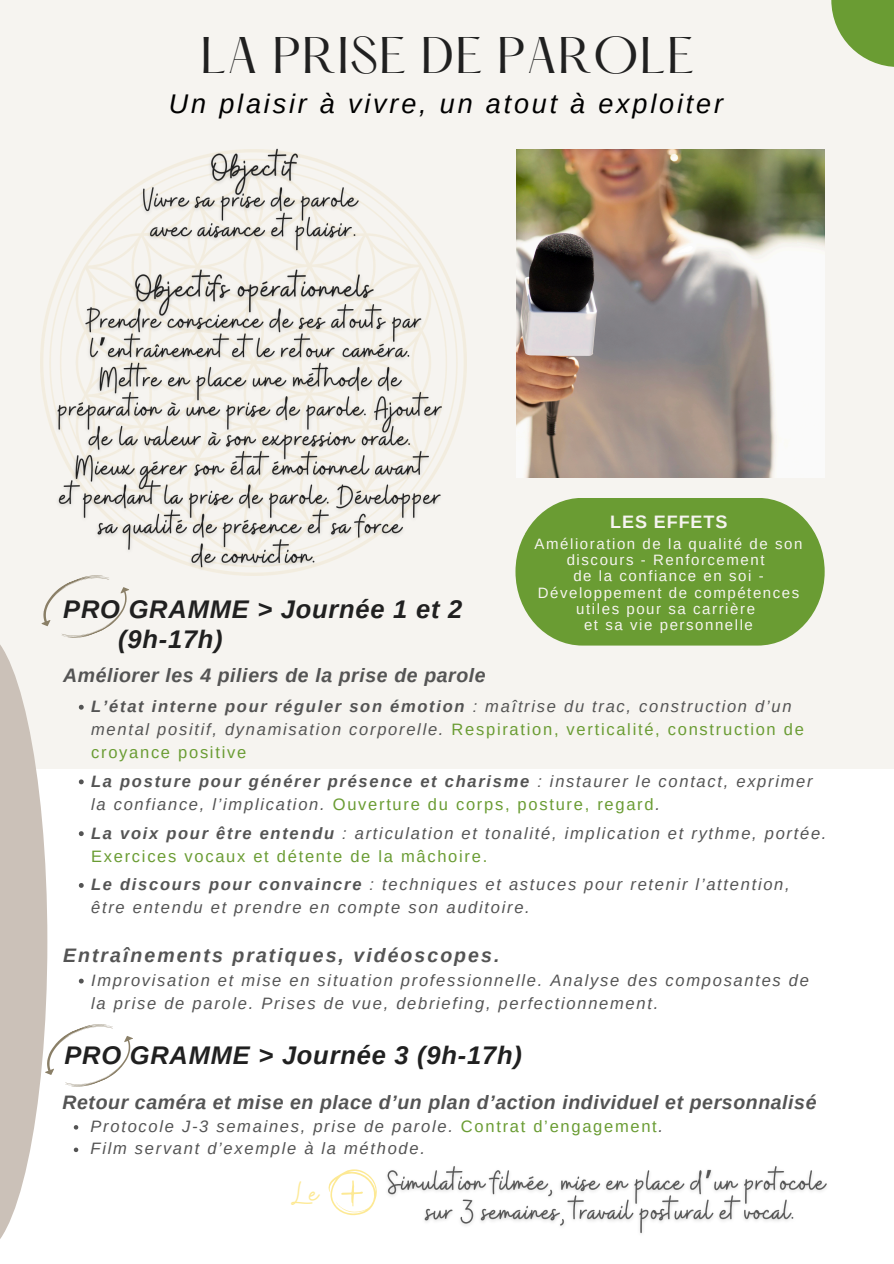
<style>
.page{position:relative;width:894px;height:1264px;background:#fff}
.page>*{position:absolute;margin:0;border:0;box-sizing:border-box;transform-origin:0 0}
.t1{font:45px "Hatton";letter-spacing:.02em;color:#202020}
.t2{font:33px "Buffalo";color:#fde994}
.t3{font:italic 27px "Arimo";letter-spacing:.105em;color:#000}
.t4{font:italic 700 25.5px/30.3px "Arimo";letter-spacing:.03em;color:#202020}
.t5{font:italic 700 19.5px "Arimo";letter-spacing:.03em;color:#545454}
.t6{font:italic 700 19.5px "Arimo";letter-spacing:.105em;color:#545454}
.t7{font:700 18px "Arimo";letter-spacing:.05em;color:#f6f4f0}
.t8{font:italic 16.5px/22.8px "Arimo";letter-spacing:.105em;color:#545454}
.t9{font:15px/16.2px "Arimo";letter-spacing:.105em;color:#f6f4f0;text-align:center}
.s1{font-weight:700}
.s2{font-style:normal;color:#6a9c33}
</style>
<div class="page">
<div style="left:0;top:0;width:893px;height:1263px;background:#f6f4f0"></div>
<div style="left:0;top:768px;width:893px;height:495px;background:#fff"></div>
<img style="left:516px;top:150px;width:308px;height:328px">
<svg style="left:831px;top:0;width:62px;height:67px;fill:#6a9c33"></svg>
<svg style="left:41px;top:580px;width:88px;height:58px"></svg>
<svg style="left:515px;top:498px;width:309px;height:147px;background:#76a344"></svg>
<svg style="left:0;top:630px;width:47px;height:609px;fill:#cbc1b8"></svg>
<svg style="left:79px;top:704px;width:5px;height:5px"></svg>
<svg style="left:79px;top:779px;width:5px;height:5px"></svg>
<svg style="left:79px;top:831px;width:5px;height:5px"></svg>
<svg style="left:79px;top:883px;width:5px;height:4px"></svg>
<svg style="left:79px;top:978px;width:5px;height:5px"></svg>
<img style="left:50px;top:148px;width:400px;height:432px">
<svg style="left:74px;top:1125px;width:4px;height:4px"></svg>
<svg style="left:74px;top:1147px;width:4px;height:5px"></svg>
<svg style="left:35px;top:1016px;width:98px;height:77px"></svg>
<img style="left:387px;top:1166px;width:440px;height:68px">
<svg style="left:328px;top:1169px;width:49px;height:46px"></svg>
<h4 class="t1" style="left:200px;top:34px;width:495px">LA PRISE DE PAROLE</h4>
<p class="t3" style="left:169px;top:89px;width:555px">Un plaisir à vivre, un atout à exploiter</p>
<h6 class="t7" style="left:610px;top:512px;width:119px">LES EFFETS</h6>
<p class="t9" style="left:534px;top:536px;width:269px">Amélioration de la qualité de son discours - Renforcement</p>
<p class="t9" style="left:537px;top:568px;width:263px">de la confiance en soi -<br>Développement de compétences utiles pour sa carrière</p>
<p class="t9" style="left:584px;top:616px;width:170px">et sa vie personnelle</p>
<p class="t4" style="left:118px;top:593px;width:345px;text-indent:-55px">PRO GRAMME &gt; Journée 1 et 2 (9h-17h)</p>
<p class="t5" style="left:63px;top:664px;width:424px">Améliorer les 4 piliers de la prise de parole</p>
<h5 class="t8" style="left:91px;top:695px;width:714px"><span class="s1">L’état interne pour réguler son émotion</span> : maîtrise du trac, construction d’un mental positif, dynamisation corporelle. <span class="s2">Respiration, verticalité, construction de croyance positive</span></h5>
<p class="t8" style="left:91px;top:769px;width:722px"><span class="s1">La posture pour générer présence et charisme</span> : instaurer le contact, exprimer la confiance, l’implication. <span class="s2">Ouverture du corps, posture, regard</span>.</p>
<p class="t8" style="left:91px;top:821px;width:736px"><span class="s1">La voix pour être entendu</span> : articulation et tonalité, implication et rythme, portée.<br><span class="s2">Exercices vocaux et détente de la mâchoire.</span></p>
<p class="t8" style="left:91px;top:873px;width:700px"><span class="s1">Le discours pour convaincre</span> : techniques et astuces pour retenir l’attention, être entendu et prendre en compte son auditoire.</p>
<p class="t6" style="left:63px;top:944px;width:438px">Entraînements pratiques, vidéoscopes.</p>
<h3 class="t8" style="left:91px;top:969px;width:719px">Improvisation et mise en situation professionnelle. Analyse des composantes de la prise de parole. Prises de vue, debriefing, perfectionnement.</h3>
<h3 class="t4" style="left:64px;top:1039px;width:459px">PRO GRAMME &gt; Journée 3 (9h-17h)</h3>
<h6 class="t5" style="left:62px;top:1091px;width:755px">Retour caméra et mise en place d’un plan d’action individuel et personnalisé</h6>
<p class="t8" style="left:91px;top:1114px;width:574px">Protocole J-3 semaines, prise de parole. <span class="s2">Contrat d’engagement</span>.</p>
<p class="t8" style="left:91px;top:1137px;width:336px">Film servant d’exemple à la méthode.</p>
<h6 class="t2" style="left:292px;top:1171px;width:27px">Le</h6>
</div>
